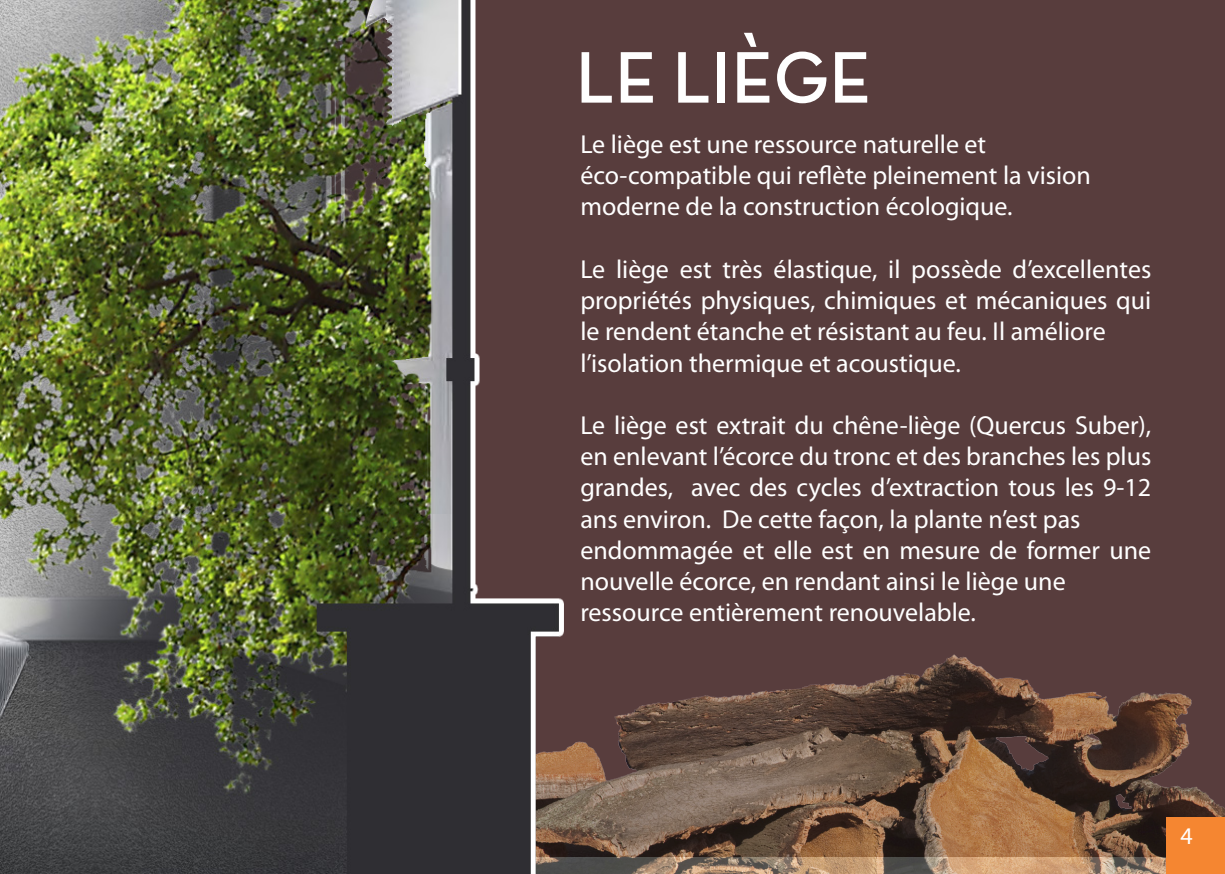
<style>
.page{position:relative;width:1225px;height:874px;background:#fff}
.page>*{position:absolute;margin:0;border:0;box-sizing:border-box;transform-origin:0 0}
.t1{font:74.2px "Neutra Text Demi SC Alt";color:#fff}
.t2{font:26px/31.2px "Myriad Pro";color:#fff;text-align:justify}
.t3{font:24px "Myriad Pro";color:#fff}
</style>
<div class="page">
<div style="left:17px;top:0;width:1208px;height:856px;background:#583d3d"></div>
<img style="left:568px;top:654px;width:657px;height:219px">
<img style="left:0;top:0;width:568px;height:873px">
<div style="left:1166px;top:817px;width:59px;height:56px;background:#f58631"></div>
<p class="t1" style="left:575px;top:32px;width:297px">LE LIÈGE</p>
<p class="t2" style="left:580px;top:128px;width:407px">Le liège est une ressource naturelle et</p>
<p class="t2" style="left:580px;top:159px;width:512px">éco-compatible qui reflète pleinement la vision</p>
<p class="t2" style="left:580px;top:190px;width:434px">moderne de la construction écologique.</p>
<p class="t2" style="left:580px;top:253px;width:572px">Le liège est très élastique, il possède d’excellentes propriétés physiques, chimiques et mécaniques qui le rendent étanche et résistant au feu. Il améliore</p>
<p class="t2" style="left:580px;top:346px;width:382px">l’isolation thermique et acoustique.</p>
<p class="t2" style="left:580px;top:409px;width:572px">Le liège est extrait du chêne-liège (Quercus Suber), en enlevant l’écorce du tronc et des branches les plus grandes, avec des cycles d’extraction tous les 9-12 ans environ. De cette façon, la plante n’est pas</p>
<p class="t2" style="left:580px;top:534px;width:572px">endommagée et elle est en mesure de former une nouvelle écorce, en rendant ainsi le liège une</p>
<p class="t2" style="left:580px;top:596px;width:397px">ressource entièrement renouvelable.</p>
<p class="t3" style="left:1180px;top:821px;width:14px">4</p>
</div>
